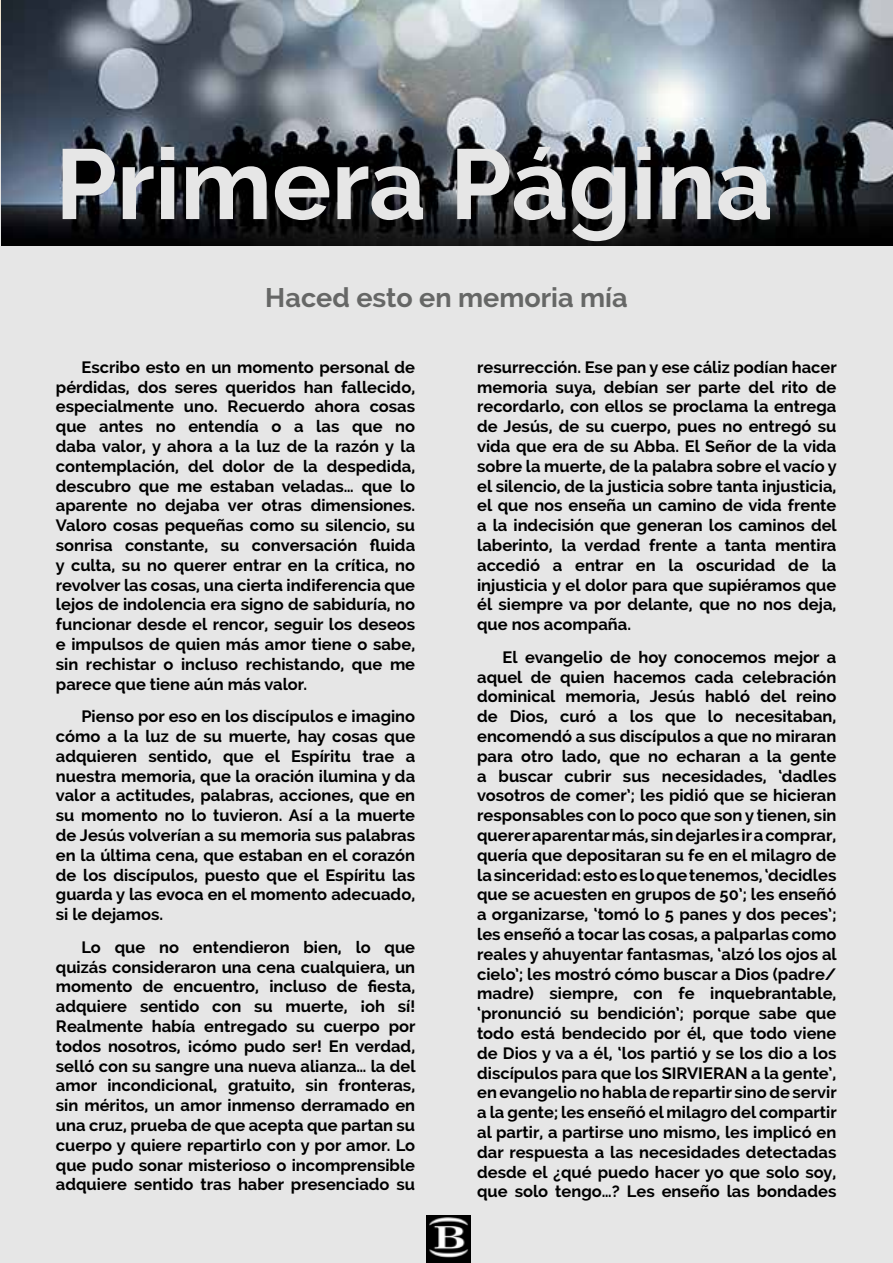
<style>
.page{position:relative;width:893px;height:1263px;background:#fff}
.page>*{position:absolute;margin:0;border:0;box-sizing:border-box;transform-origin:0 0}
.t1{font:700 99px "Raleway";color:#e6e6e6}
.t2{font:700 27px "Raleway";color:#666766}
.t3{font:700 16.5px/19.8px "Raleway";color:#000;text-align:justify}
</style>
<div class="page">
<div style="left:0;top:135px;width:893px;height:1128px;background:#e6e6e6"></div>
<img style="left:1px;top:0;width:892px;height:246px">
<img style="left:427px;top:1216px;width:44px;height:47px">
<h1 class="t1" style="left:55px;top:128px;width:719px">Primera Página</h1>
<h2 class="t2" style="left:265px;top:282px;width:364px">Haced esto en memoria mía</h2>
<p class="t3" style="left:56px;top:357px;width:361px;text-indent:26px">Escribo esto en un momento personal de pérdidas, dos seres queridos han fallecido, especialmente uno. Recuerdo ahora cosas que antes no entendía o a las que no daba valor, y ahora a la luz de la razón y la contemplación, del dolor de la despedida, descubro que me estaban veladas… que lo aparente no dejaba ver otras dimensiones.<br>Valoro cosas pequeñas como su silencio, su sonrisa constante, su conversación fluida y culta, su no querer entrar en la crítica, no revolver las cosas, una cierta indiferencia que lejos de indolencia era signo de sabiduría, no funcionar desde el rencor, seguir los deseos e impulsos de quien más amor tiene o sabe, sin rechistar o incluso rechistando, que me parece que tiene aún más valor.</p>
<p class="t3" style="left:56px;top:706px;width:361px;text-indent:26px">Pienso por eso en los discípulos e imagino cómo a la luz de su muerte, hay cosas que adquieren sentido, que el Espíritu trae a nuestra memoria, que la oración ilumina y da valor a actitudes, palabras, acciones, que en su momento no lo tuvieron. Así a la muerte de Jesús volverían a su memoria sus palabras en la última cena, que estaban en el corazón de los discípulos, puesto que el Espíritu las guarda y las evoca en el momento adecuado, si le dejamos.</p>
<p class="t3" style="left:56px;top:937px;width:361px;text-indent:26px">Lo que no entendieron bien, lo que quizás consideraron una cena cualquiera, un momento de encuentro, incluso de fiesta, adquiere sentido con su muerte, ¡oh sí!<br>Realmente había entregado su cuerpo por todos nosotros, ¡cómo pudo ser! En verdad, selló con su sangre una nueva alianza… la del amor incondicional, gratuito, sin fronteras, sin méritos, un amor inmenso derramado en una cruz, prueba de que acepta que partan su cuerpo y quiere repartirlo con y por amor. Lo que pudo sonar misterioso o incomprensible adquiere sentido tras haber presenciado su</p>
<p class="t3" style="left:477px;top:357px;width:361px">resurrección. Ese pan y ese cáliz podían hacer memoria suya, debían ser parte del rito de recordarlo, con ellos se proclama la entrega de Jesús, de su cuerpo, pues no entregó su vida que era de su Abba. El Señor de la vida sobre la muerte, de la palabra sobre el vacío y el silencio, de la justicia sobre tanta injusticia, el que nos enseña un camino de vida frente a la indecisión que generan los caminos del laberinto, la verdad frente a tanta mentira accedió a entrar en la oscuridad de la injusticia y el dolor para que supiéramos que él siempre va por delante, que no nos deja, que nos acompaña.</p>
<p class="t3" style="left:477px;top:647px;width:361px;text-indent:26px">El evangelio de hoy conocemos mejor a aquel de quien hacemos cada celebración dominical memoria, Jesús habló del reino de Dios, curó a los que lo necesitaban, encomendó a sus discípulos a que no miraran para otro lado, que no echaran a la gente a buscar cubrir sus necesidades, ‘dadles vosotros de comer’; les pidió que se hicieran responsables con lo poco que son y tienen, sin querer aparentar más, sin dejarles ir a comprar, quería que depositaran su fe en el milagro de la sinceridad: esto es lo que tenemos, ‘decidles que se acuesten en grupos de 50’; les enseñó a organizarse, ‘tomó lo 5 panes y dos peces’; les enseñó a tocar las cosas, a palparlas como reales y ahuyentar fantasmas, ‘alzó los ojos al cielo’; les mostró cómo buscar a Dios (padre/ madre) siempre, con fe inquebrantable, ‘pronunció su bendición’; porque sabe que todo está bendecido por él, que todo viene de Dios y va a él, ‘los partió y se los dio a los discípulos para que los SIRVIERAN a la gente’, en evangelio no habla de repartir sino de servir a la gente; les enseñó el milagro del compartir al partir, a partirse uno mismo, les implicó en dar respuesta a las necesidades detectadas desde el ¿qué puedo hacer yo que solo soy, que solo tengo…? Les enseño las bondades</p>
</div>
